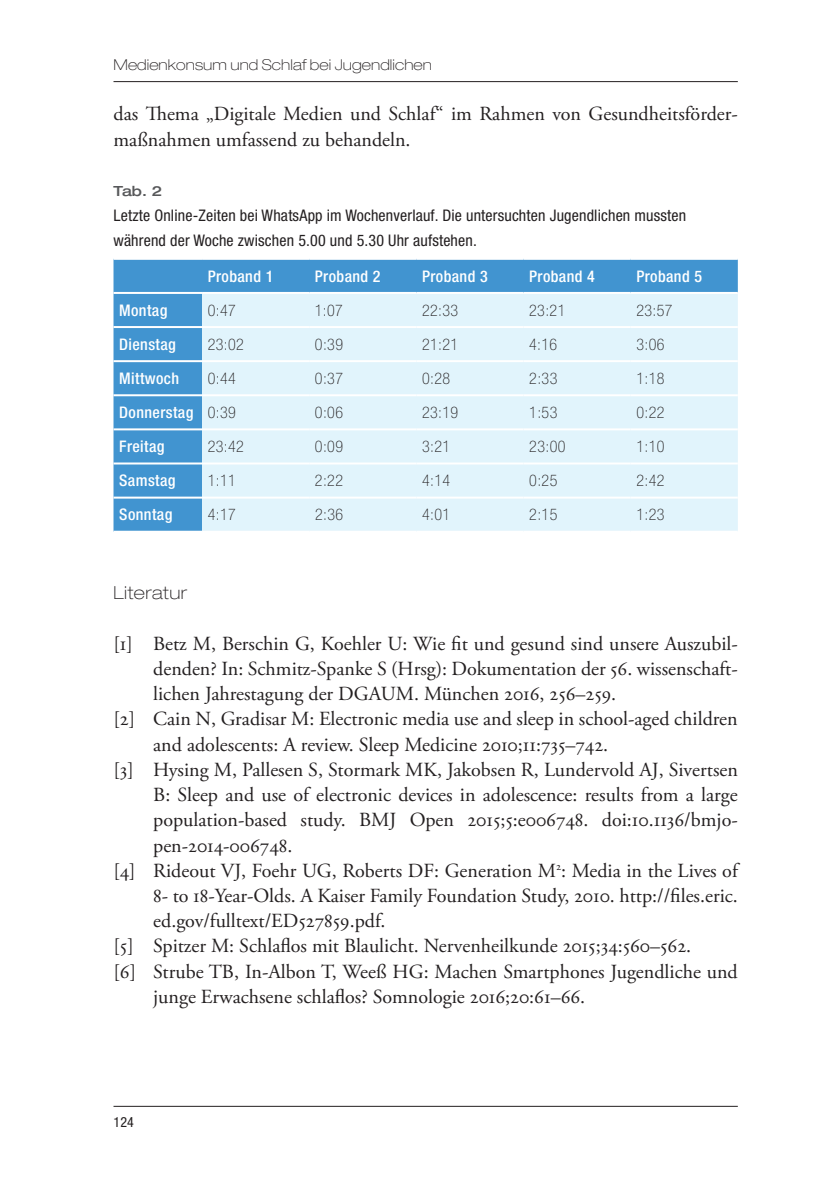
<style>
.page{position:relative;width:840px;height:1191px;background:#fff}
.page>*{position:absolute;margin:0;border:0;box-sizing:border-box;transform-origin:0 0}
.t1{font:20px/25.2px "Adobe Garamond Pro";color:#231f20}
.t2{font:100 expanded 18px "Helvetica Neue LT Pro";letter-spacing:.025em;color:#231f20}
.t3{font:100 condensed 16px "Helvetica Neue LT Std";letter-spacing:.025em;color:#231f20}
.t4{font:condensed 16px/25.2px "Helvetica Neue LT Std";letter-spacing:.01em;color:#231f20}
.t5{font:500 condensed 16px "Helvetica Neue LT Std";letter-spacing:.025em;color:#fff}
.t6{font:100 expanded 15px "Helvetica Neue LT Pro";letter-spacing:.005em;color:#231f20}
.t7{font:500 expanded 14px "Helvetica Neue LT Pro";color:#57585a}
.t8{font:condensed 14px "Helvetica Neue LT Std";color:#231f20}
.s1{font-weight:100;color:#231f20}
</style>
<div class="page">
<hr style="left:113px;top:1106px;width:624px;height:1px;background:#231f20">
<hr style="left:113px;top:81px;width:624px;height:1px;background:#231f20">
<div style="left:113px;top:260px;width:624px;height:271px;background:#4194d0"></div>
<div style="left:202px;top:294px;width:535px;height:237px;background:#e1f4fc"></div>
<hr style="left:113px;top:326px;width:89px;height:2px;background:#fff">
<hr style="left:113px;top:360px;width:89px;height:2px;background:#fff">
<hr style="left:113px;top:394px;width:89px;height:2px;background:#fff">
<hr style="left:113px;top:428px;width:89px;height:2px;background:#fff">
<hr style="left:113px;top:462px;width:89px;height:2px;background:#fff">
<hr style="left:113px;top:496px;width:89px;height:2px;background:#fff">
<hr style="left:202px;top:326px;width:107px;height:2px;background:#fff">
<hr style="left:309px;top:326px;width:107px;height:2px;background:#fff">
<hr style="left:416px;top:326px;width:107px;height:2px;background:#fff">
<hr style="left:523px;top:326px;width:107px;height:2px;background:#fff">
<hr style="left:630px;top:326px;width:107px;height:2px;background:#fff">
<hr style="left:202px;top:360px;width:107px;height:2px;background:#fff">
<hr style="left:309px;top:360px;width:107px;height:2px;background:#fff">
<hr style="left:416px;top:360px;width:107px;height:2px;background:#fff">
<hr style="left:523px;top:360px;width:107px;height:2px;background:#fff">
<hr style="left:630px;top:360px;width:107px;height:2px;background:#fff">
<hr style="left:202px;top:394px;width:107px;height:2px;background:#fff">
<hr style="left:309px;top:394px;width:107px;height:2px;background:#fff">
<hr style="left:416px;top:394px;width:107px;height:2px;background:#fff">
<hr style="left:523px;top:394px;width:107px;height:2px;background:#fff">
<hr style="left:630px;top:394px;width:107px;height:2px;background:#fff">
<hr style="left:202px;top:428px;width:107px;height:2px;background:#fff">
<hr style="left:309px;top:428px;width:107px;height:2px;background:#fff">
<hr style="left:416px;top:428px;width:107px;height:2px;background:#fff">
<hr style="left:523px;top:428px;width:107px;height:2px;background:#fff">
<hr style="left:630px;top:428px;width:107px;height:2px;background:#fff">
<hr style="left:202px;top:462px;width:107px;height:2px;background:#fff">
<hr style="left:309px;top:462px;width:107px;height:2px;background:#fff">
<hr style="left:416px;top:462px;width:107px;height:2px;background:#fff">
<hr style="left:523px;top:462px;width:107px;height:2px;background:#fff">
<hr style="left:630px;top:462px;width:107px;height:2px;background:#fff">
<hr style="left:202px;top:496px;width:107px;height:2px;background:#fff">
<hr style="left:309px;top:496px;width:107px;height:2px;background:#fff">
<hr style="left:416px;top:496px;width:107px;height:2px;background:#fff">
<hr style="left:523px;top:496px;width:107px;height:2px;background:#fff">
<hr style="left:630px;top:496px;width:107px;height:2px;background:#fff">
<hr style="left:113px;top:292px;width:89px;height:2px;background:#fff">
<hr style="left:202px;top:292px;width:107px;height:2px;background:#fff">
<hr style="left:309px;top:292px;width:107px;height:2px;background:#fff">
<hr style="left:416px;top:292px;width:107px;height:2px;background:#fff">
<hr style="left:523px;top:292px;width:107px;height:2px;background:#fff">
<hr style="left:630px;top:292px;width:107px;height:2px;background:#fff">
<p class="t6" style="left:113px;top:55px;width:320px">Medienkonsum und Schlaf bei Jugendlichen</p>
<p class="t1" style="left:113px;top:102px;width:625px">das Thema „Digitale Medien und Schlaf“ im Rahmen von Gesundheitsförder&shy;maßnahmen umfassend zu behandeln.</p>
<p class="t7" style="left:113px;top:182px;width:50px">Tab. 2</p>
<p class="t4" style="left:113px;top:203px;width:574px">Letzte Online-Zeiten bei WhatsApp im Wochenverlauf. Die untersuchten Jugendlichen mussten während der Woche zwischen 5.00 und 5.30 Uhr aufstehen.</p>
<p class="t5" style="left:207px;top:266px;width:67px">Proband 1</p>
<p class="t5" style="left:315px;top:266px;width:67px">Proband 2</p>
<p class="t5" style="left:422px;top:266px;width:67px">Proband 3</p>
<p class="t5" style="left:529px;top:266px;width:67px">Proband 4</p>
<p class="t5" style="left:636px;top:266px;width:67px">Proband 5</p>
<p class="t5" style="left:119px;top:300px;width:50px">Montag</p>
<p class="t3" style="left:208px;top:301px;width:30px">0:47</p>
<p class="t3" style="left:315px;top:301px;width:30px">1:07</p>
<p class="t3" style="left:422px;top:301px;width:38px">22:33</p>
<p class="t3" style="left:529px;top:301px;width:38px">23:21</p>
<p class="t3" style="left:636px;top:301px;width:38px">23:57</p>
<p class="t5" style="left:119px;top:334px;width:58px">Dienstag</p>
<p class="t3" style="left:208px;top:335px;width:38px">23:02</p>
<p class="t3" style="left:315px;top:335px;width:30px">0:39</p>
<p class="t3" style="left:422px;top:335px;width:38px">21:21</p>
<p class="t3" style="left:529px;top:335px;width:30px">4:16</p>
<p class="t3" style="left:636px;top:335px;width:30px">3:06</p>
<p class="t5" style="left:119px;top:369px;width:61px">Mittwoch</p>
<p class="t3" style="left:208px;top:369px;width:30px">0:44</p>
<p class="t3" style="left:315px;top:369px;width:30px">0:37</p>
<p class="t3" style="left:422px;top:369px;width:30px">0:28</p>
<p class="t3" style="left:529px;top:369px;width:30px">2:33</p>
<p class="t3" style="left:636px;top:369px;width:30px">1:18</p>
<p class="t5" style="left:119px;top:403px;width:118px">Donnerstag <span class="s1">0:39</span></p>
<p class="t3" style="left:315px;top:403px;width:30px">0:06</p>
<p class="t3" style="left:422px;top:403px;width:38px">23:19</p>
<p class="t3" style="left:529px;top:403px;width:30px">1:53</p>
<p class="t3" style="left:636px;top:403px;width:30px">0:22</p>
<p class="t5" style="left:119px;top:437px;width:47px">Freitag</p>
<p class="t3" style="left:208px;top:437px;width:38px">23:42</p>
<p class="t3" style="left:315px;top:437px;width:30px">0:09</p>
<p class="t3" style="left:422px;top:437px;width:30px">3:21</p>
<p class="t3" style="left:529px;top:437px;width:38px">23:00</p>
<p class="t3" style="left:636px;top:437px;width:30px">1:10</p>
<p class="t5" style="left:119px;top:471px;width:58px">Samstag</p>
<p class="t3" style="left:208px;top:471px;width:30px">1:11</p>
<p class="t3" style="left:315px;top:471px;width:30px">2:22</p>
<p class="t3" style="left:422px;top:471px;width:30px">4:14</p>
<p class="t3" style="left:529px;top:471px;width:30px">0:25</p>
<p class="t3" style="left:636px;top:471px;width:30px">2:42</p>
<p class="t5" style="left:119px;top:505px;width:55px">Sonntag</p>
<p class="t3" style="left:208px;top:506px;width:30px">4:17</p>
<p class="t3" style="left:315px;top:506px;width:30px">2:36</p>
<p class="t3" style="left:422px;top:506px;width:30px">4:01</p>
<p class="t3" style="left:529px;top:506px;width:30px">2:15</p>
<p class="t3" style="left:636px;top:506px;width:30px">1:23</p>
<p class="t2" style="left:113px;top:582px;width:75px">Literatur</p>
<p class="t1" style="left:113px;top:631px;width:625px">[1] Betz M, Berschin G, Koehler U: Wie fit und gesund sind unsere Auszubil-</p>
<p class="t1" style="left:153px;top:657px;width:585px">denden? In: Schmitz-Spanke S (Hrsg): Dokumentation der 56. wissenschaft-</p>
<p class="t1" style="left:153px;top:682px;width:464px">lichen Jahrestagung der DGAUM. München 2016, 256–259.</p>
<p class="t1" style="left:113px;top:707px;width:625px">[2] Cain N, Gradisar M: Electronic media use and sleep in school-aged children</p>
<p class="t1" style="left:153px;top:732px;width:456px">and adolescents: A review. Sleep Medicine 2010;11:735–742.</p>
<p class="t1" style="left:113px;top:757px;width:625px">[3] Hysing M, Pallesen S, Stormark MK, Jakobsen R, Lundervold AJ, Sivertsen</p>
<p class="t1" style="left:153px;top:783px;width:585px">B: Sleep and use of electronic devices in adolescence: results from a large</p>
<p class="t1" style="left:153px;top:808px;width:585px">population-based study. BMJ Open 2015;5:e006748. doi:10.1136/bmjo-</p>
<p class="t1" style="left:153px;top:833px;width:140px">pen-2014-006748.</p>
<p class="t1" style="left:113px;top:858px;width:625px">[4] Rideout VJ, Foehr UG, Roberts DF: Generation M<sup>2</sup>: Media in the Lives of</p>
<p class="t1" style="left:153px;top:883px;width:585px">8- to 18-Year-Olds. A Kaiser Family Foundation Study, 2010. http://files.eric.</p>
<p class="t1" style="left:153px;top:909px;width:234px">ed.gov/fulltext/ED527859.pdf.</p>
<p class="t1" style="left:113px;top:934px;width:579px">[5] Spitzer M: Schlaflos mit Blaulicht. Nervenheilkunde 2015;34:560–562.</p>
<p class="t1" style="left:113px;top:959px;width:625px">[6] Strube TB, In-Albon T, Weeß HG: Machen Smartphones Jugendliche und</p>
<p class="t1" style="left:153px;top:984px;width:433px">junge Erwachsene schlaflos? Somnologie 2016;20:61–66.</p>
<p class="t8" style="left:113px;top:1113px;width:22px">124</p>
</div>
